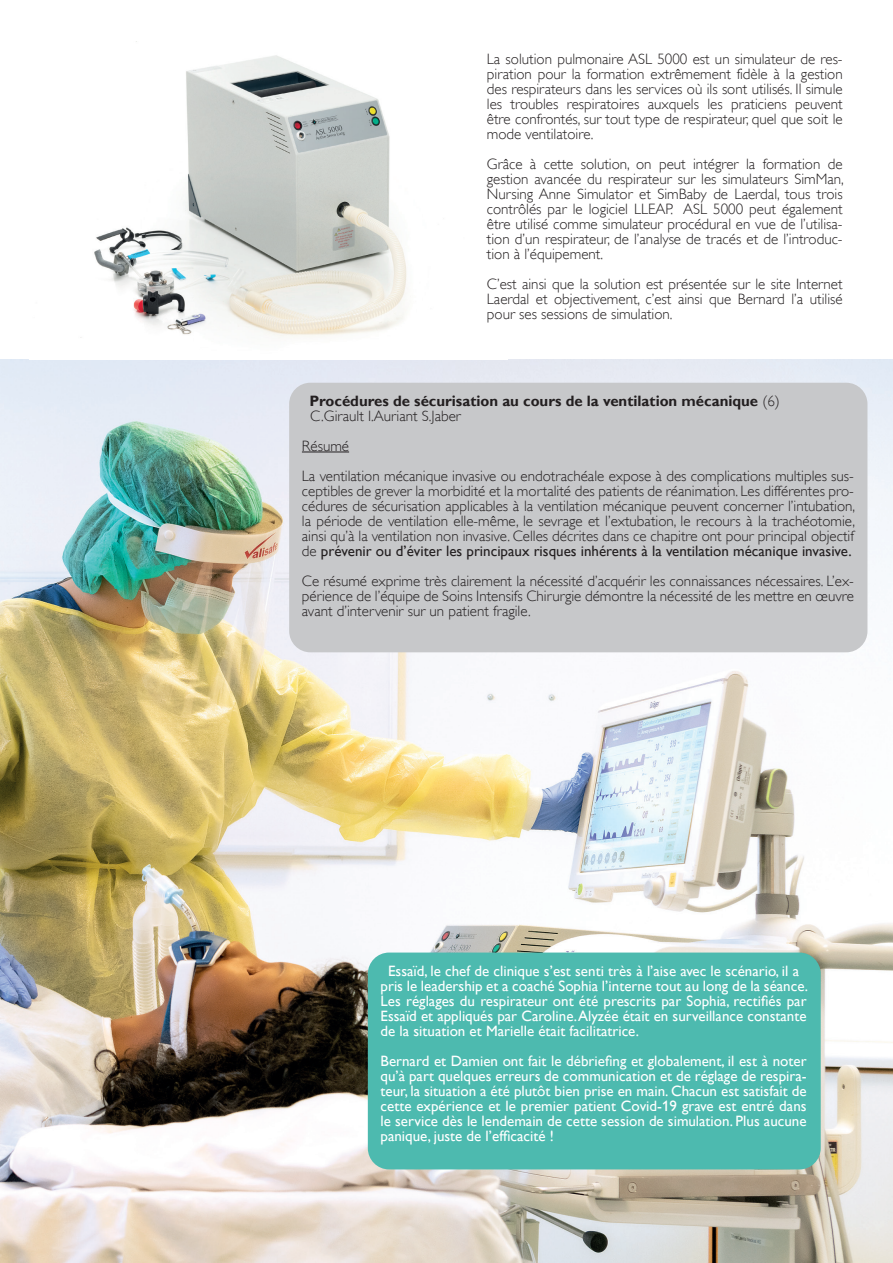
<style>
.page{position:relative;width:893px;height:1263px;background:#fff}
.page>*{position:absolute;margin:0;border:0;box-sizing:border-box;transform-origin:0 0}
.t1{font:300 15px/15px "Gill Alt One";color:#231f20;text-align:justify}
.t2{font:15px/15px "Gill Alt One";color:#fff}
.t3{font:700 15px/15px "Gill Alt One";color:#231f20}
.s1{font-weight:300}
.s2{font-weight:400}
</style>
<div class="page">
<img style="left:0;top:359px;width:893px;height:904px">
<div style="left:368px;top:952px;width:453px;height:217px;background:#4dbaaf;border-radius:21px"></div>
<div style="left:289px;top:383px;width:578px;height:269px;background:#c7c8ca;border-radius:21px"></div>
<hr style="left:302px;top:452px;width:47px;height:1px;background:#231f20">
<img style="left:80px;top:41px;width:327px;height:297px">
<p class="t1" style="left:487px;top:52px;width:357px">La solution pulmonaire ASL 5000 est un simulateur de res&shy;piration pour la formation extrêmement fidèle à la gestion des respirateurs dans les services où ils sont utilisés. Il simule les troubles respiratoires auxquels les praticiens peuvent être confrontés, sur tout type de respirateur, quel que soit le mode ventilatoire.</p>
<p class="t1" style="left:487px;top:157px;width:358px">Grâce à cette solution, on peut intégrer la formation de gestion avancée du respirateur sur les simulateurs SimMan, Nursing Anne Simulator et SimBaby de Laerdal, tous trois contrôlés par le logiciel LLEAP. ASL 5000 peut également être utilisé comme simulateur procédural en vue de l’utilisa&shy;tion d’un respirateur, de l’analyse de tracés et de l’introduc&shy;tion à l’équipement.</p>
<p class="t1" style="left:487px;top:277px;width:357px">C’est ainsi que la solution est présentée sur le site Internet Laerdal et objectivement, c’est ainsi que Bernard l’a utilisé pour ses sessions de simulation.</p>
<p class="t3" style="left:309px;top:393px;width:472px">Procédures de sécurisation au cours de la ventilation mécanique <span class="s1">(6)<br>C.Girault I.Auriant S.Jaber</span></p>
<p class="t1" style="left:302px;top:431px;width:554px;line-height:30px">Résumé<br>La ventilation mécanique invasive ou endotrachéale expose à des complications multiples sus-</p>
<p class="t1" style="left:302px;top:483px;width:555px">ceptibles de grever la morbidité et la mortalité des patients de réanimation. Les différentes pro&shy;cédures de sécurisation applicables à la ventilation mécanique peuvent concerner l’intubation, la période de ventilation elle-même, le sevrage et l’extubation, le recours à la trachéotomie, ainsi qu’à la ventilation non invasive. Celles décrites dans ce chapitre ont pour principal objectif de <span class="s2">prévenir ou d’éviter les principaux risques inhérents à la ventilation mécanique invasive.</span></p>
<p class="t1" style="left:302px;top:573px;width:554px">Ce résumé exprime très clairement la nécessité d’acquérir les connaissances nécessaires. L’ex&shy;périence de l’équipe de Soins Intensifs Chirurgie démontre la nécessité de les mettre en œuvre avant d’intervenir sur un patient fragile.</p>
<p class="t2" style="left:381px;top:963px;width:429px;text-indent:8px">Essaïd, le chef de clinique s’est senti très à l’aise avec le scénario, il a pris le leadership et a coaché Sophia l’interne tout au long de la séance.<br>Les réglages du respirateur ont été prescrits par Sophia, rectifiés par Essaïd et appliqués par Caroline. Alyzée était en surveillance constante de la situation et Marielle était facilitatrice.</p>
<p class="t2" style="left:381px;top:1053px;width:428px;text-align:justify">Bernard et Damien ont fait le débriefing et globalement, il est à noter qu’à part quelques erreurs de communication et de réglage de respira&shy;teur, la situation a été plutôt bien prise en main. Chacun est satisfait de cette expérience et le premier patient Covid-19 grave est entré dans le service dès le lendemain de cette session de simulation. Plus aucune panique, juste de l’efficacité !</p>
</div>
